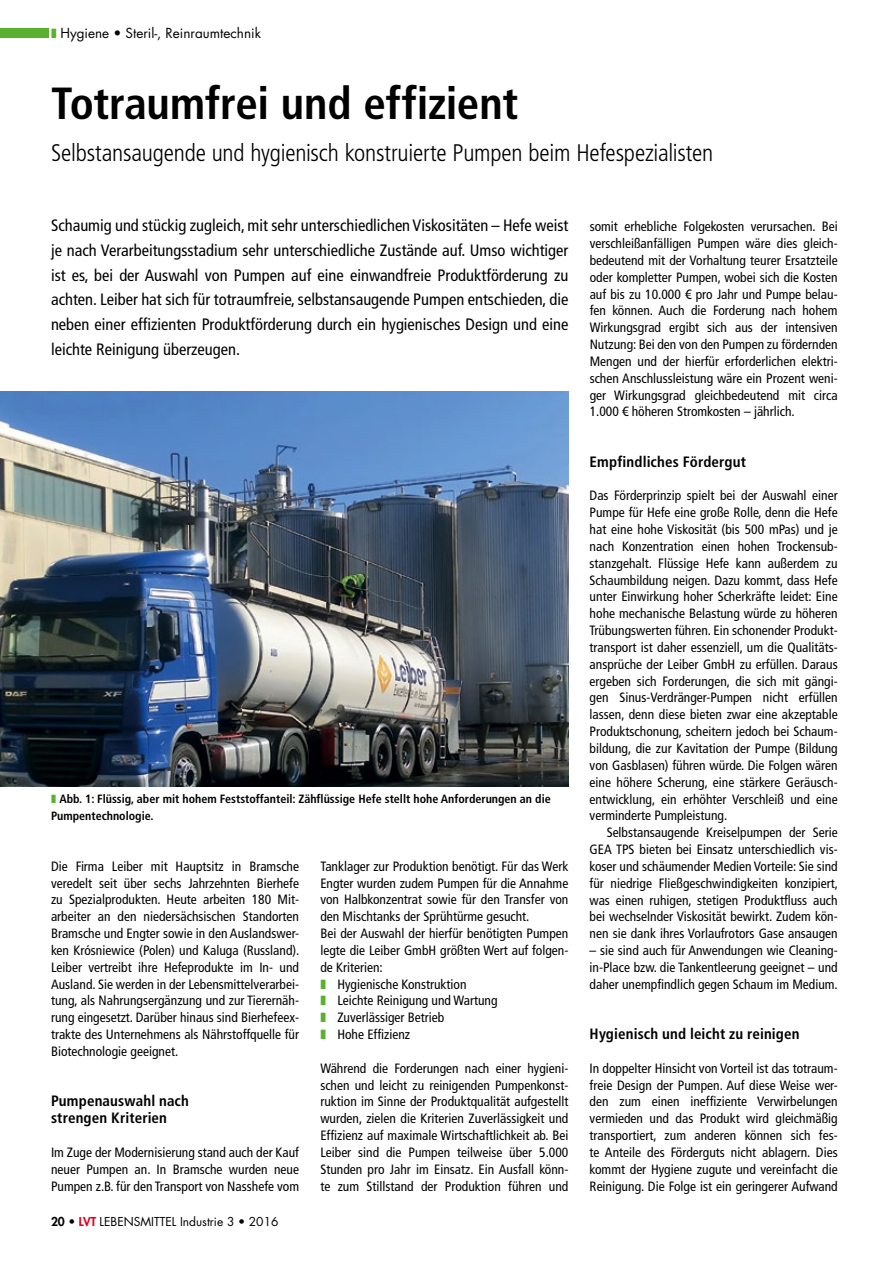
<style>
.page{position:relative;width:893px;height:1263px;background:#fff}
.page>*{position:absolute;margin:0;border:0;box-sizing:border-box;transform-origin:0 0}
.t1{font:700 condensed 45px "Frutiger LT Std";letter-spacing:-.005em;color:#000}
.t2{font:300 condensed 24px "Frutiger LT Std";letter-spacing:-.01em;color:#000}
.t3{font:condensed 16.5px/24.8px "Frutiger LT Std";color:#000;text-align:justify}
.t4{font:700 condensed 15px/16.8px "Frutiger LT Std";letter-spacing:.01em;color:#000}
.t5{font:condensed 13.5px/16.8px "Frutiger LT Std";color:#000;text-align:justify}
.t6{font:13.5px "Futura Std";color:#000}
.t7{font:700 condensed 12px/16.8px "Frutiger LT Std";color:#000}
.t8{font:12px "Futura Std";color:#000}
.s1{color:#5ab02f}
.s2{font-weight:800}
.s3{font-weight:800;color:#e0001b}
</style>
<div class="page">
<img style="left:0;top:391px;width:568px;height:395px">
<div style="left:0;top:28px;width:48px;height:10px;background:#5ab02f"></div>
<p class="t6" style="left:51px;top:24px;width:211px"><span class="s1">❚</span> Hygiene • Steril-, Reinraumtechnik</p>
<h1 class="t1" style="left:51px;top:76px;width:469px">Totraumfrei und effizient</h1>
<h2 class="t2" style="left:51px;top:139px;width:664px">Selbstansaugende und hygienisch konstruierte Pumpen beim Hefespezialisten</h2>
<p class="t3" style="left:51px;top:213px;width:519px">Schaumig und stückig zugleich, mit sehr unterschiedlichen Viskositäten – Hefe weist je nach Verarbeitungsstadium sehr unterschiedliche Zustände auf. Umso wichtiger ist es, bei der Auswahl von Pumpen auf eine einwandfreie Produktförderung zu achten. Leiber hat sich für totraumfreie, selbstansaugende Pumpen entschieden, die neben einer effizienten Produktförderung durch ein hygienisches Design und eine leichte Reinigung überzeugen.</p>
<p class="t7" style="left:51px;top:791px;width:501px"><span class="s1">❚</span> Abb. 1: Flüssig, aber mit hohem Feststoffanteil: Zähflüssige Hefe stellt hohe Anforderungen an die<br>Pumpentechnologie.</p>
<p class="t5" style="left:51px;top:858px;width:250px">Die Firma Leiber mit Hauptsitz in Bramsche veredelt seit über sechs Jahrzehnten Bierhefe zu Spezialprodukten. Heute arbeiten 180 Mit&shy;arbeiter an den niedersächsischen Standorten Bramsche und Engter sowie in den Auslandswer&shy;ken Krósniewice (Polen) und Kaluga (Russland).<br>Leiber vertreibt ihre Hefeprodukte im In- und Ausland. Sie werden in der Lebensmittelverarbei&shy;tung, als Nahrungsergänzung und zur Tierernäh&shy;rung eingesetzt. Darüber hinaus sind Bierhefeex&shy;trakte des Unternehmens als Nährstoffquelle für Biotechnologie geeignet.</p>
<p class="t4" style="left:51px;top:1093px;width:139px">Pumpenauswahl nach strengen Kriterien</p>
<p class="t5" style="left:51px;top:1144px;width:250px">Im Zuge der Modernisierung stand auch der Kauf neuer Pumpen an. In Bramsche wurden neue Pumpen z.B. für den Transport von Nasshefe vom</p>
<p class="t8" style="left:51px;top:1214px;width:229px"><span class="s2">20 •</span> <span class="s3">LVT</span> LEBENSMITTEL Industrie 3 • 2016</p>
<p class="t5" style="left:320px;top:858px;width:250px;text-align:left">Tanklager zur Produktion benötigt. Für das Werk Engter wurden zudem Pumpen für die Annahme von Halbkonzentrat sowie für den Transfer von den Mischtanks der Sprühtürme gesucht.<br>Bei der Auswahl der hierfür benötigten Pumpen legte die Leiber GmbH größten Wert auf folgen&shy;de Kriterien:<br><span class="s1">❚</span> Hygienische Konstruktion<br><span class="s1">❚</span> Leichte Reinigung und Wartung<br><span class="s1">❚</span> Zuverlässiger Betrieb<br><span class="s1">❚</span> Hohe Effizienz</p>
<p class="t5" style="left:320px;top:1060px;width:250px">Während die Forderungen nach einer hygieni&shy;schen und leicht zu reinigenden Pumpenkonst&shy;ruktion im Sinne der Produktqualität aufgestellt wurden, zielen die Kriterien Zuverlässigkeit und Effizienz auf maximale Wirtschaftlichkeit ab. Bei Leiber sind die Pumpen teilweise über 5.000<br>Stunden pro Jahr im Einsatz. Ein Ausfall könn&shy;te zum Stillstand der Produktion führen und</p>
<p class="t5" style="left:590px;top:218px;width:250px">somit erhebliche Folgekosten verursachen. Bei verschleißanfälligen Pumpen wäre dies gleich&shy;bedeutend mit der Vorhaltung teurer Ersatzteile oder kompletter Pumpen, wobei sich die Kosten auf bis zu 10.000 € pro Jahr und Pumpe belau&shy;fen können. Auch die Forderung nach hohem Wirkungsgrad ergibt sich aus der intensiven Nutzung: Bei den von den Pumpen zu fördernden Mengen und der hierfür erforderlichen elektri&shy;schen Anschlussleistung wäre ein Prozent weni&shy;ger Wirkungsgrad gleichbedeutend mit circa 1.000 € höheren Stromkosten – jährlich.</p>
<p class="t4" style="left:590px;top:453px;width:158px">Empfindliches Fördergut</p>
<p class="t5" style="left:590px;top:487px;width:250px">Das Förderprinzip spielt bei der Auswahl einer Pumpe für Hefe eine große Rolle, denn die Hefe hat eine hohe Viskosität (bis 500 mPas) und je nach Konzentration einen hohen Trockensub&shy;stanzgehalt. Flüssige Hefe kann außerdem zu Schaumbildung neigen. Dazu kommt, dass Hefe unter Einwirkung hoher Scherkräfte leidet: Eine hohe mechanische Belastung würde zu höheren Trübungswerten führen. Ein schonender Produkt&shy;transport ist daher essenziell, um die Qualitäts&shy;ansprüche der Leiber GmbH zu erfüllen. Daraus ergeben sich Forderungen, die sich mit gängi&shy;gen Sinus-Verdränger-Pumpen nicht erfüllen lassen, denn diese bieten zwar eine akzeptable Produktschonung, scheitern jedoch bei Schaum&shy;bildung, die zur Kavitation der Pumpe (Bildung von Gasblasen) führen würde. Die Folgen wären eine höhere Scherung, eine stärkere Geräusch&shy;entwicklung, ein erhöhter Verschleiß und eine verminderte Pumpleistung.</p>
<p class="t5" style="left:590px;top:824px;width:250px;text-indent:17px">Selbstansaugende Kreiselpumpen der Serie GEA TPS bieten bei Einsatz unterschiedlich vis&shy;koser und schäumender Medien Vorteile: Sie sind für niedrige Fließgeschwindigkeiten konzipiert, was einen ruhigen, stetigen Produktfluss auch bei wechselnder Viskosität bewirkt. Zudem kön&shy;nen sie dank ihres Vorlaufrotors Gase ansaugen</p>
<p class="t5" style="left:590px;top:942px;width:250px">– sie sind auch für Anwendungen wie Cleaning&shy;in-Place bzw. die Tankentleerung geeignet – und daher unempfindlich gegen Schaum im Medium.</p>
<p class="t4" style="left:590px;top:1025px;width:211px">Hygienisch und leicht zu reinigen</p>
<p class="t5" style="left:590px;top:1060px;width:250px">In doppelter Hinsicht von Vorteil ist das totraum&shy;freie Design der Pumpen. Auf diese Weise wer&shy;den zum einen ineffiziente Verwirbelungen vermieden und das Produkt wird gleichmäßig transportiert, zum anderen können sich fes&shy;te Anteile des Förderguts nicht ablagern. Dies kommt der Hygiene zugute und vereinfacht die Reinigung. Die Folge ist ein geringerer Aufwand</p>
</div>
